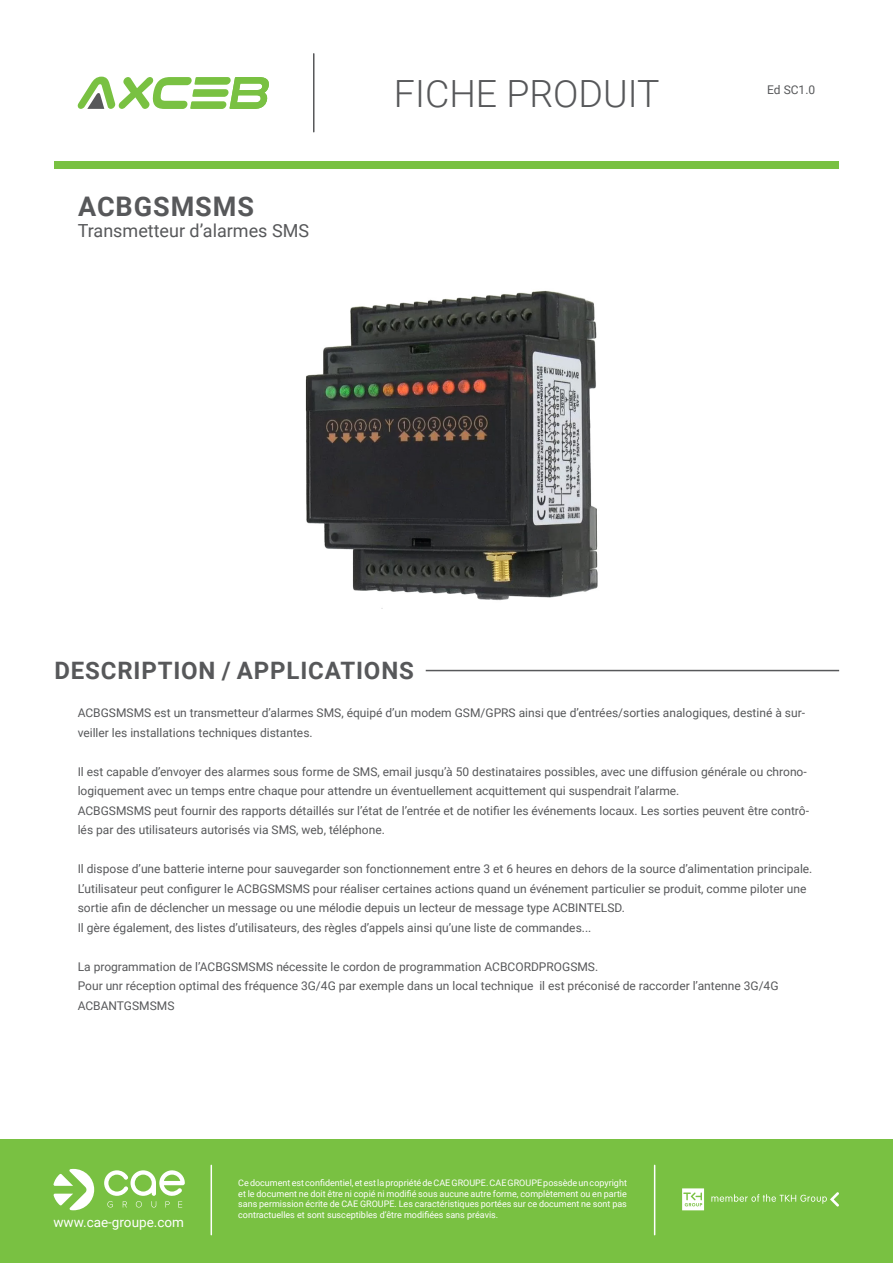
<style>
.page{position:relative;width:893px;height:1263px;background:#fff}
.page>*{position:absolute;margin:0;border:0;box-sizing:border-box;transform-origin:0 0}
.t1{font:300 37.5px "Roboto";color:#57585a}
.t2{font:700 27px "Roboto";letter-spacing:.035em;color:#57585a}
.t3{font:700 24px "Roboto";letter-spacing:.035em;color:#57585a}
.t4{font:18px "Roboto";color:#57585a}
.t5{font:13.5px "Roboto";color:#fff}
.t6{font:12px/19.5px "Roboto";color:#57585a}
.t7{font:9px/10.8px "Roboto";color:#fff;text-align:justify}
</style>
<div class="page">
<svg style="left:77px;top:77px;width:192px;height:32px"></svg>
<div style="left:0;top:1139px;width:893px;height:124px;background:#79c142"></div>
<svg style="left:711px;top:1192px;width:128px;height:14px"></svg>
<svg style="left:682px;top:1188px;width:22px;height:22px"></svg>
<hr style="left:211px;top:1165px;width:1px;height:70px;background:#fff">
<hr style="left:654px;top:1165px;width:1px;height:70px;background:#fff">
<div style="left:54px;top:161px;width:785px;height:8px;background:#79c142"></div>
<hr style="left:313px;top:54px;width:1px;height:78px;background:#57585a">
<svg style="left:104px;top:1170px;width:81px;height:37px"></svg>
<svg style="left:53px;top:1169px;width:41px;height:41px"></svg>
<hr style="left:426px;top:670px;width:413px;height:1px;background:#57585a">
<img style="left:305px;top:290px;width:293px;height:319px">
<p class="t2" style="left:78px;top:187px;width:177px">ACBGSMSMS</p>
<p class="t4" style="left:78px;top:218px;width:233px">Transmetteur d’alarmes SMS</p>
<h1 class="t1" style="left:394px;top:67px;width:267px">FICHE PRODUIT</h1>
<p class="t6" style="left:767px;top:80px;width:50px">Ed SC1.0</p>
<p class="t3" style="left:54px;top:654px;width:361px">DESCRIPTION / APPLICATIONS</p>
<p class="t6" style="left:78px;top:703px;width:729px">ACBGSMSMS est un transmetteur d’alarmes SMS, équipé d’un modem GSM/GPRS ainsi que d’entrées/sorties analogiques, destiné à sur&shy;veiller les installations techniques distantes.</p>
<p class="t6" style="left:78px;top:761px;width:730px">Il est capable d’envoyer des alarmes sous forme de SMS, email jusqu’à 50 destinataires possibles, avec une diffusion générale ou chrono&shy;logiquement avec un temps entre chaque pour attendre un éventuellement acquittement qui suspendrait l’alarme.</p>
<p class="t6" style="left:78px;top:800px;width:733px">ACBGSMSMS peut fournir des rapports détaillés sur l’état de l’entrée et de notifier les événements locaux. Les sorties peuvent être contrô&shy;lés par des utilisateurs autorisés via SMS, web, téléphone.</p>
<p class="t6" style="left:78px;top:859px;width:736px">Il dispose d’une batterie interne pour sauvegarder son fonctionnement entre 3 et 6 heures en dehors de la source d’alimentation principale.</p>
<p class="t6" style="left:78px;top:878px;width:730px">L’utilisateur peut configurer le ACBGSMSMS pour réaliser certaines actions quand un événement particulier se produit, comme piloter une sortie afin de déclencher un message ou une mélodie depuis un lecteur de message type ACBINTELSD.</p>
<p class="t6" style="left:78px;top:917px;width:515px">Il gère également, des listes d’utilisateurs, des règles d’appels ainsi qu’une liste de commandes...</p>
<p class="t6" style="left:78px;top:956px;width:522px">La programmation de l’ACBGSMSMS nécessite le cordon de programmation ACBCORDPROGSMS.</p>
<p class="t6" style="left:78px;top:976px;width:702px">Pour unr réception optimal des fréquence 3G/4G par exemple dans un local technique il est préconisé de raccorder l’antenne 3G/4G<br>ACBANTGSMSMS</p>
<p class="t5" style="left:53px;top:1213px;width:132px">www.cae-groupe.com</p>
<p class="t7" style="left:238px;top:1177px;width:390px">Ce document est confidentiel, et est la propriété de CAE GROUPE. CAE GROUPE possède un copyright et le document ne doit être ni copié ni modifié sous aucune autre forme, complètement ou en partie sans permission écrite de CAE GROUPE. Les caractéristiques portées sur ce document ne sont pas contractuelles et sont susceptibles d’être modifiées sans préavis.</p>
</div>
